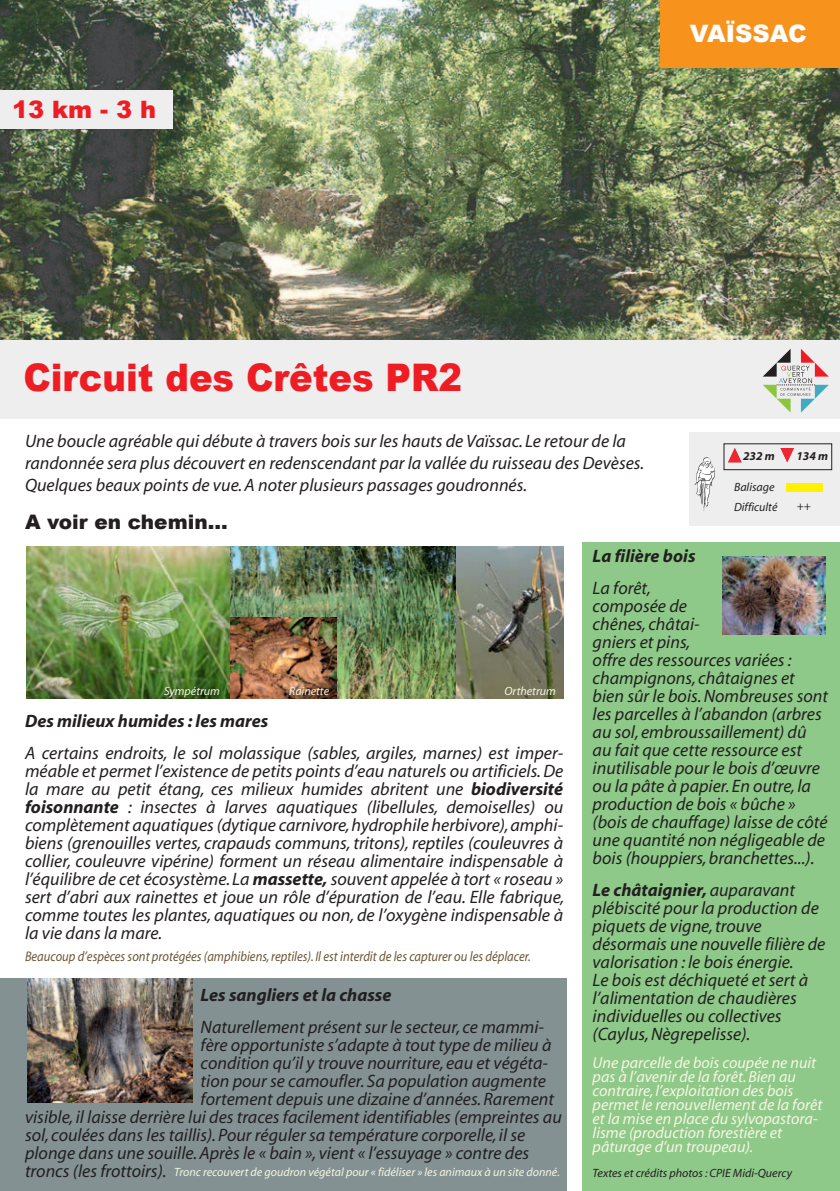
<style>
.page{position:relative;width:840px;height:1191px;background:#fff}
.page>*{position:absolute;margin:0;border:0;box-sizing:border-box;transform-origin:0 0}
.t1{font:900 38px "Arial";color:#ee1d23;scale:.93 1}
.t2{font:900 24px "Arial";color:#fff}
.t3{font:900 24px "Arial";color:#ee1d23}
.t4{font:900 20px "Arial";color:#231f20}
.t5{font:italic 18px/18px "Myriad";color:#231f20}
.t6{font:italic 700 18px/32px "Myriad";color:#231f20}
.t7{font:italic 16px/14px "Myriad";color:#f6f6e2}
.t8{font:italic 14px "Myriad";color:#6b5633;scale:.9 1}
.t9{font:italic 12px "Myriad";color:#f6f6e2}
.t10{font:italic 12px/20.2px "Myriad";color:#231f20}
.t11{font:italic 700 12px "Myriad";color:#231f20}
.s1{font-weight:400}
.s2{font-weight:700}
.s3{font-size:18px;color:#231f20}
</style>
<div class="page">
<div style="left:0;top:978px;width:566px;height:213px;background:#839192"></div>
<div style="left:581px;top:543px;width:258px;height:648px;background:#8fc989"></div>
<img style="left:0;top:0;width:839px;height:340px">
<div style="left:689px;top:432px;width:150px;height:93px;background:#eeeeef"></div>
<div style="left:0;top:340px;width:839px;height:78px;background:#eeeeef"></div>
<div style="left:660px;top:0;width:179px;height:68px;background:#f7931d"></div>
<svg style="left:728px;top:448px;width:13px;height:14px"></svg>
<svg style="left:780px;top:448px;width:13px;height:14px"></svg>
<div style="left:786px;top:483px;width:36px;height:8px;background:#fff101"></div>
<div style="left:723px;top:443px;width:108px;height:27px;border:1px solid #231f20"></div>
<div style="left:0;top:90px;width:172px;height:38px;background:#eeeeef"></div>
<svg style="left:694px;top:457px;width:20px;height:54px"></svg>
<img style="left:27px;top:978px;width:165px;height:124px">
<img style="left:722px;top:557px;width:103px;height:77px">
<img style="left:27px;top:546px;width:536px;height:152px">
<img style="left:229px;top:617px;width:108px;height:81px">
<svg style="left:763px;top:349px;width:65px;height:63px"></svg>
<p class="t3" style="left:12px;top:92px;width:145px">13 km - 3 h</p>
<p class="t2" style="left:689px;top:16px;width:118px">VAÏSSAC</p>
<p class="t1" style="left:23px;top:350px;width:473px">Circuit des Crêtes PR2</p>
<p class="t5" style="left:25px;top:431px;width:620px;line-height:21.6px">Une boucle agréable qui débute à travers bois sur les hauts de Vaïssac. Le retour de la randonnée sera plus découvert en redenscendant par la vallée du ruisseau des Devèses.<br>Quelques beaux points de vue. A noter plusieurs passages goudronnés.</p>
<p class="t4" style="left:25px;top:507px;width:204px">A voir en chemin...</p>
<p class="t11" style="left:742px;top:449px;width:33px">232 m</p>
<p class="t11" style="left:796px;top:449px;width:33px">134 m</p>
<p class="t10" style="left:733px;top:477px;width:45px">Balisage<br>Difficulté</p>
<p class="t10" style="left:796px;top:496px;width:16px">++</p>
<p class="t6" style="left:592px;top:540px;width:104px">La filière bois<br><span class="s1">La forêt,</span></p>
<p class="t5" style="left:592px;top:598px;width:237px">composée de<br>chênes, châtai-<br>gniers et pins,<br>offre des ressources variées : champignons, châtaignes et bien sûr le bois. Nombreuses sont les parcelles à l’abandon (arbres au sol, embroussaillement) dû au fait que cette ressource est inutilisable pour le bois d’œuvre ou la pâte à papier. En outre, la production de bois « bûche » (bois de chauffage) laisse de côté une quantité non négligeable de bois (houppiers, branchettes...).</p>
<p class="t5" style="left:592px;top:882px;width:234px"><span class="s2">Le châtaignier,</span> auparavant plébiscité pour la production de piquets de vigne, trouve désormais une nouvelle filière de valorisation : le bois énergie.<br>Le bois est déchiqueté et sert à l’alimentation de chaudières individuelles ou collectives (Caylus, Nègrepelisse).</p>
<p class="t7" style="left:592px;top:1056px;width:231px">Une parcelle de bois coupée ne nuit pas à l’avenir de la forêt. Bien au contraire, l’exploitation des bois permet le renouvellement de la forêt et la mise en place du sylvopastora&shy;lisme (production forestière et pâturage d’un troupeau).</p>
<p class="t9" style="left:164px;top:685px;width:57px">Sympétrum</p>
<p class="t9" style="left:289px;top:685px;width:42px">Rainette</p>
<p class="t9" style="left:504px;top:685px;width:53px">Orthetrum</p>
<p class="t5" style="left:25px;top:706px;width:539px;line-height:32px"><span class="s2">Des milieux humides : les mares<br></span>A certains endroits, le sol molassique (sables, argiles, marnes) est imper-</p>
<p class="t5" style="left:25px;top:763px;width:540px;text-align:justify">méable et permet l’existence de petits points d’eau naturels ou artificiels. De la mare au petit étang, ces milieux humides abritent une <span class="s2">biodiversité foisonnante</span> : insectes à larves aquatiques (libellules, demoiselles) ou complètement aquatiques (dytique carnivore, hydrophile herbivore), amphi&shy;biens (grenouilles vertes, crapauds communs, tritons), reptiles (couleuvres à collier, couleuvre vipérine) forment un réseau alimentaire indispensable à l’équilibre de cet écosystème. La <span class="s2">massette,</span> souvent appelée à tort « roseau » sert d’abri aux rainettes et joue un rôle d’épuration de l’eau. Elle fabrique, comme toutes les plantes, aquatiques ou non, de l’oxygène indispensable à la vie dans la mare.</p>
<p class="t8" style="left:25px;top:949px;width:563px">Beaucoup d’espèces sont protégées (amphibiens, reptiles). Il est interdit de les capturer ou les déplacer.</p>
<p class="t5" style="left:200px;top:980px;width:345px;line-height:32px"><span class="s2">Les sangliers et la chasse<br></span>Naturellement présent sur le secteur, ce mammi-</p>
<p class="t5" style="left:200px;top:1037px;width:352px">fère opportuniste s’adapte à tout type de milieu à</p>
<p class="t5" style="left:200px;top:1055px;width:349px">condition qu’il y trouve nourriture, eau et végéta-</p>
<p class="t5" style="left:200px;top:1073px;width:347px">tion pour se camoufler. Sa population augmente</p>
<p class="t5" style="left:200px;top:1091px;width:355px">fortement depuis une dizaine d’années. Rarement</p>
<p class="t5" style="left:25px;top:1109px;width:538px">visible, il laisse derrière lui des traces facilement identifiables (empreintes au</p>
<p class="t5" style="left:25px;top:1127px;width:501px">sol, coulées dans les taillis). Pour réguler sa température corporelle, il se</p>
<p class="t5" style="left:25px;top:1145px;width:505px">plonge dans une souille. Après le « bain », vient « l’essuyage » contre des</p>
<p class="t9" style="left:25px;top:1166px;width:536px"><span class="s3">troncs (les frottoirs).</span> Tronc recouvert de goudron végétal pour « fidéliser » les animaux à un site donné.</p>
<p class="t10" style="left:592px;top:1163px;width:201px">Textes et crédits photos : CPIE Midi-Quercy</p>
</div>
